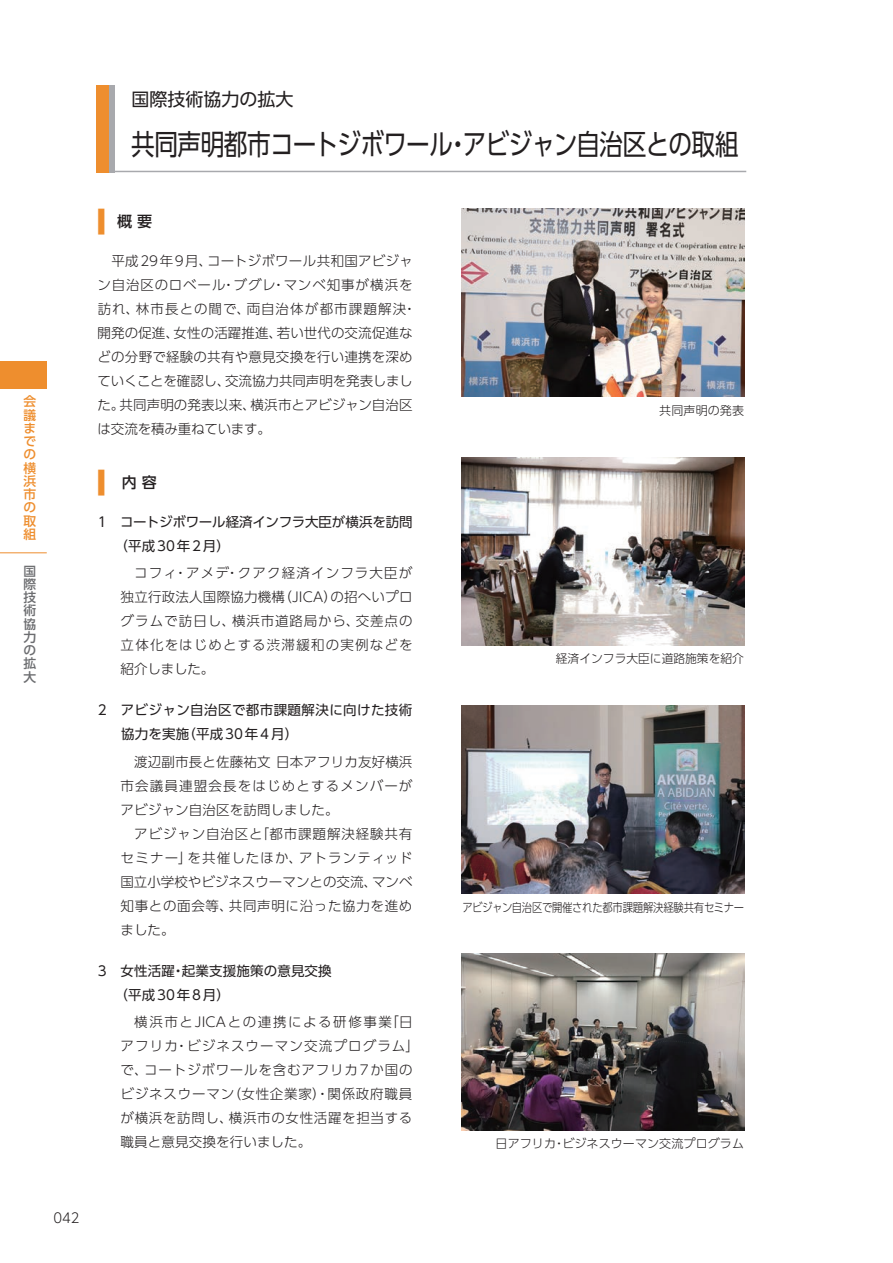
<style>
.page{position:relative;width:893px;height:1263px;background:#fff}
.page>*{position:absolute;margin:0;border:0;box-sizing:border-box;transform-origin:0 0}
.t1{font:28.5px "UD Shin Go Pro";letter-spacing:-.025em;color:#231f20;scale:.83 1}
.t2{font:18px "UD Shin Go Pro";color:#231f20}
.t3{font:500 15px "UD Shin Go Pro";color:#231f20}
.t4{font:300 13.5px/24px "UD Shin Go Pro";letter-spacing:.05em;color:#231f20}
.t5{font:300 13.5px/24px "UD Shin Go Pro";letter-spacing:.01em;color:#231f20}
.t6{font:13.5px/24px "UD Shin Go Pro";letter-spacing:.03em;color:#231f20}
.t7{font:13.5px/24px "UD Shin Go Pro";letter-spacing:-.01em;color:#231f20}
.t8{font:13.5px/24px "UD Shin Go Pro";letter-spacing:.01em;color:#231f20}
.t9{font:500 12.75px/13.2px "UD Shin Go Pro";color:#ee8e2e;text-align:justify}
.t10{font:500 12.75px/13.2px "UD Shin Go Pro";color:#6c6d70;text-align:justify}
.t11{font:300 12px "UD Shin Go Pro";color:#231f20}
.t12{font:300 12px "UD Shin Go Pro";letter-spacing:-.025em;color:#231f20;scale:.86 1}
.s1{font-size:30px;color:#ee8e2e}
</style>
<div class="page">
<hr style="left:111px;top:171px;width:635px;height:1px;background:#a8a9ad">
<div style="left:108px;top:85px;width:7px;height:87px;background:#a8a9ad"></div>
<div style="left:96px;top:85px;width:12px;height:87px;background:#ee8e2e"></div>
<img style="left:461px;top:208px;width:283px;height:189px">
<img style="left:461px;top:457px;width:283px;height:189px">
<img style="left:461px;top:705px;width:283px;height:188px">
<img style="left:461px;top:954px;width:283px;height:177px">
<hr style="left:0;top:553px;width:47px;height:1px;background:#ee8e2e">
<div style="left:0;top:361px;width:47px;height:27px;background:#ee8e2e"></div>
<p class="t9" style="left:23px;top:394px;width:14px">会議までの横浜市の取組</p>
<p class="t10" style="left:23px;top:564px;width:14px">国際技術協力の拡大</p>
<p class="t2" style="left:131px;top:84px;width:163px">国際技術協力の拡大</p>
<p class="t1" style="left:131px;top:122px;width:733px">共同声明都市コートジボワール・アビジャン自治区との取組</p>
<p class="t3" style="left:98px;top:209px;width:56px"><span class="s1">■</span> 概 要</p>
<p class="t5" style="left:97px;top:248px;width:320px">　平成29年9月、コートジボワール共和国アビジャン自治区のロベール・ブグレ・マンベ知事が横浜を訪れ、林市長との間で、両自治体が都市課題解決・開発の促進、女性の活躍推進、若い世代の交流促進などの分野で経験の共有や意見交換を行い連携を深めていくことを確認し、交流協力共同声明を発表しました。共同声明の発表以来、横浜市とアビジャン自治区は交流を積み重ねています。</p>
<p class="t3" style="left:98px;top:470px;width:60px"><span class="s1">■</span> 内 容</p>
<p class="t7" style="left:114px;top:509px;width:300px;text-indent:-17px">1　コートジボワール経済インフラ大臣が横浜を訪問（平成30年2月）</p>
<p class="t4" style="left:121px;top:561px;width:293px;text-align:justify">　コフィ・アメデ・クアク経済インフラ大臣が独立行政法人国際協力機構（JICA）の招へいプログラムで訪日し、横浜市道路局から、交差点の立体化をはじめとする渋滞緩和の実例などを紹介しました。</p>
<p class="t6" style="left:121px;top:698px;width:293px;text-indent:-23px">2　アビジャン自治区で都市課題解決に向けた技術協力を実施（平成30年4月）</p>
<p class="t4" style="left:121px;top:749px;width:294px">　渡辺副市長と佐藤祐文 日本アフリカ友好横浜市会議員連盟会長をはじめとするメンバーがアビジャン自治区を訪問しました。<br>　アビジャン自治区と「都市課題解決経験共有セミナー」を共催したほか、アトランティッド国立小学校やビジネスウーマンとの交流、マンベ知事との面会等、共同声明に沿った協力を進めました。</p>
<p class="t8" style="left:114px;top:958px;width:219px;text-indent:-17px">3　女性活躍・起業支援施策の意見交換（平成30年8月）</p>
<p class="t4" style="left:121px;top:1009px;width:300px">　横浜市とJICAとの連携による研修事業「日アフリカ・ビジネスウーマン交流プログラム」で、コートジボワールを含むアフリカ7か国のビジネスウーマン（女性企業家）・関係政府職員が横浜を訪問し、横浜市の女性活躍を担当する職員と意見交換を行いました。</p>
<p class="t11" style="left:659px;top:401px;width:86px">共同声明の発表</p>
<p class="t11" style="left:556px;top:649px;width:190px">経済インフラ大臣に道路施策を紹介</p>
<p class="t12" style="left:462px;top:897px;width:329px">アビジャン自治区で開催された都市課題解決経験共有セミナー</p>
<p class="t11" style="left:496px;top:1134px;width:250px">日アフリカ・ビジネスウーマン交流プログラム</p>
<p class="t4" style="left:54px;top:1206px;width:28px">042</p>
</div>
